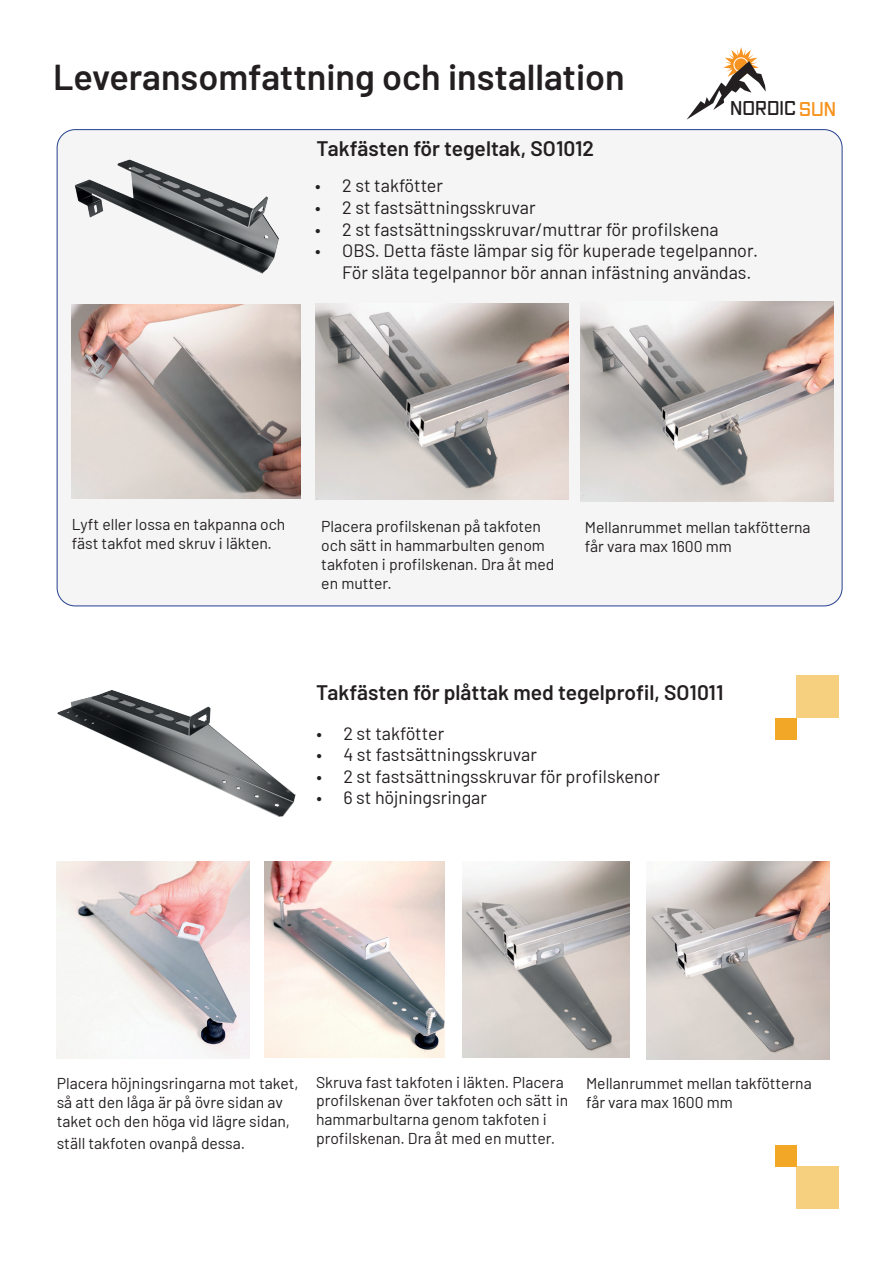
<style>
.page{position:relative;width:893px;height:1263px;background:#fff}
.page>*{position:absolute;margin:0;border:0;box-sizing:border-box;transform-origin:0 0}
.t1{font:600 36px "Barlow";color:#231f20}
.t2{font:600 21px "Barlow";color:#231f20}
.t3{font:600 19.35px "Vox Round";color:#231f20}
.t4{font:18px/21.6px "Barlow";color:#231f20}
.t5{font:15.75px/18.9px "Barlow";color:#231f20}
.s1{color:#f7931d}
</style>
<div class="page">
<div style="left:57px;top:130px;width:785px;height:476px;background:#f5f5f6;border-radius:18px"></div>
<img style="left:72px;top:305px;width:229px;height:194px">
<img style="left:316px;top:303px;width:253px;height:196px">
<img style="left:581px;top:302px;width:253px;height:199px">
<img style="left:57px;top:862px;width:192px;height:197px">
<img style="left:264px;top:862px;width:181px;height:195px">
<img style="left:462px;top:862px;width:167px;height:195px">
<img style="left:646px;top:862px;width:183px;height:197px">
<img style="left:74px;top:159px;width:205px;height:115px">
<img style="left:57px;top:690px;width:239px;height:127px">
<div style="left:796px;top:1166px;width:43px;height:43px;background:#f7d07f"></div>
<div style="left:775px;top:1145px;width:21px;height:21px;background:#f3a727"></div>
<div style="left:796px;top:675px;width:43px;height:43px;background:#f7d07f"></div>
<div style="left:775px;top:718px;width:21px;height:21px;background:#f3a727"></div>
<svg style="left:687px;top:47px;width:79px;height:73px"></svg>
<h1 class="t1" style="left:53px;top:51px;width:573px">Leveransomfattning och installation</h1>
<h2 class="t2" style="left:316px;top:133px;width:279px">Takfästen för tegeltak, SO1012</h2>
<p class="t3" style="left:730px;top:96px;width:107px">NORDIC <span class="s1">SUN</span></p>
<p class="t4" style="left:315px;top:174px;width:129px">• 2 st takfötter</p>
<p class="t4" style="left:315px;top:195px;width:222px">• 2 st fastsättningsskruvar</p>
<p class="t4" style="left:315px;top:217px;width:405px">• 2 st fastsättningsskruvar/muttrar för profilskena</p>
<p class="t4" style="left:342px;top:238px;width:417px;text-indent:-27px">• OBS. Detta fäste lämpar sig för kuperade tegelpannor.<br>För släta tegelpannor bör annan infästning användas.</p>
<p class="t5" style="left:72px;top:514px;width:215px">Lyft eller lossa en takpanna och fäst takfot med skruv i läkten.</p>
<p class="t5" style="left:321px;top:516px;width:235px">Placera profilskenan på takfoten och sätt in hammarbulten genom takfoten i profilskenan. Dra åt med en mutter.</p>
<p class="t5" style="left:585px;top:517px;width:227px">Mellanrummet mellan takfötterna får vara max 1600 mm</p>
<h2 class="t2" style="left:316px;top:677px;width:409px">Takfästen för plåttak med tegelprofil, SO1011</h2>
<p class="t4" style="left:316px;top:721px;width:129px">• 2 st takfötter</p>
<p class="t4" style="left:316px;top:742px;width:222px">• 4 st fastsättningsskruvar</p>
<p class="t4" style="left:316px;top:764px;width:345px">• 2 st fastsättningsskruvar för profilskenor</p>
<p class="t4" style="left:316px;top:786px;width:172px">• 6 st höjningsringar</p>
<p class="t5" style="left:57px;top:1073px;width:243px">Placera höjningsringarna mot taket, så att den låga är på övre sidan av taket och den höga vid lägre sidan,</p>
<p class="t5" style="left:57px;top:1132px;width:190px">ställ takfoten ovanpå dessa.</p>
<p class="t5" style="left:316px;top:1071px;width:254px">Skruva fast takfoten i läkten. Placera profilskenan över takfoten och sätt in hammarbultarna genom takfoten i profilskenan. Dra åt med en mutter.</p>
<p class="t5" style="left:586px;top:1073px;width:227px">Mellanrummet mellan takfötterna får vara max 1600 mm</p>
</div>
